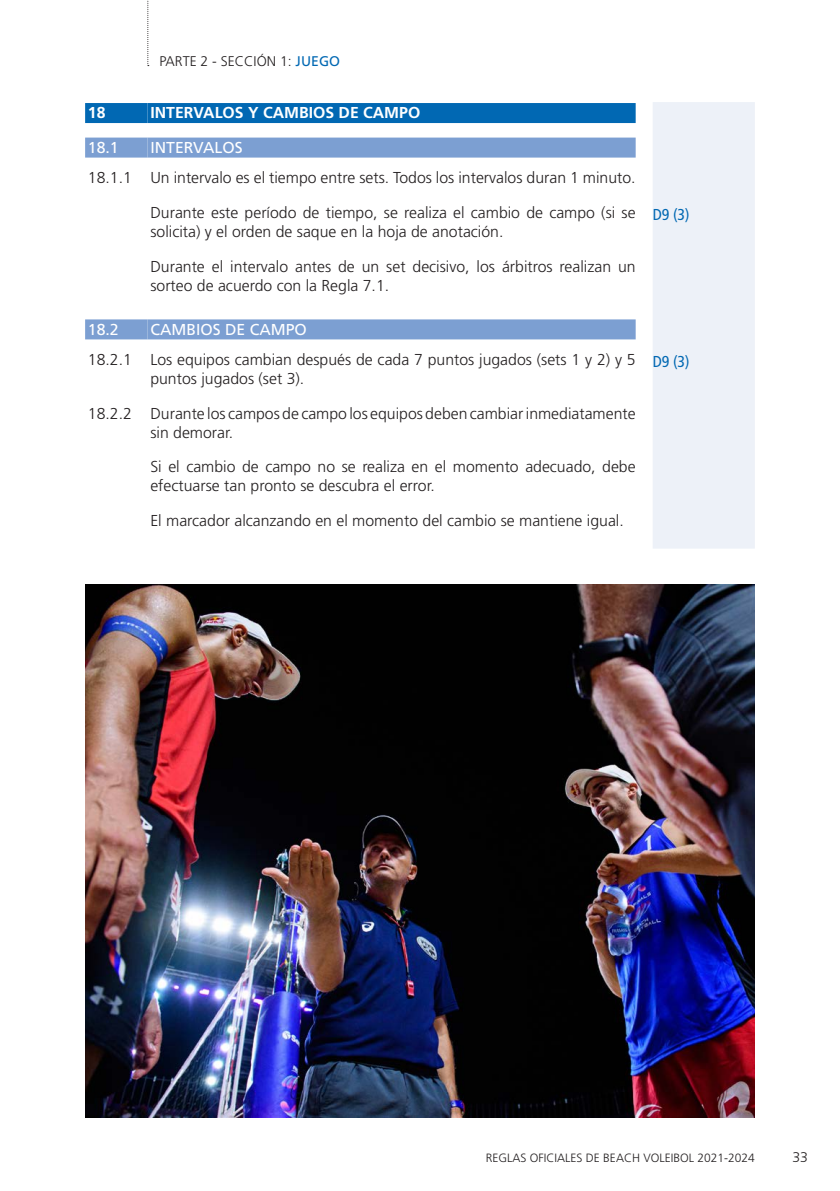
<style>
.page{position:relative;width:840px;height:1191px;background:#fff}
.page>*{position:absolute;margin:0;border:0;box-sizing:border-box;transform-origin:0 0}
.t1{font:300 15.8px/19px "Frutiger LT Std";color:#231f20}
.t2{font:15.8px "Frutiger LT Std";color:#fff}
.t3{font:700 15.8px "Frutiger";color:#fff}
.t4{font:condensed 15.8px "Frutiger";color:#0168b3}
.t5{font:300 14px "Frutiger LT Std";color:#231f20}
.t6{font:300 12px "Frutiger LT Std";color:#231f20}
.s1{font-weight:400;color:#0168b3}
</style>
<div class="page">
<svg style="left:147px;top:0;width:2px;height:66px"></svg>
<div style="left:653px;top:102px;width:101px;height:446px;background:#edf1f8"></div>
<div style="left:85px;top:103px;width:62px;height:20px;background:#0168b3"></div>
<div style="left:147px;top:103px;width:488px;height:20px;background:#0168b3"></div>
<div style="left:85px;top:138px;width:62px;height:20px;background:#7c9fd2"></div>
<div style="left:147px;top:138px;width:488px;height:20px;background:#7c9fd2"></div>
<div style="left:85px;top:319px;width:62px;height:20px;background:#7c9fd2"></div>
<div style="left:147px;top:319px;width:488px;height:20px;background:#7c9fd2"></div>
<img style="left:85px;top:585px;width:669px;height:532px">
<p class="t5" style="left:159px;top:53px;width:182px">PARTE 2 - SECCIÓN 1: <span class="s1">JUEGO</span></p>
<p class="t3" style="left:88px;top:104px;width:19px">18</p>
<p class="t3" style="left:150px;top:104px;width:271px">INTERVALOS Y CAMBIOS DE CAMPO</p>
<p class="t2" style="left:88px;top:138px;width:32px">18.1</p>
<p class="t2" style="left:150px;top:138px;width:94px">INTERVALOS</p>
<p class="t1" style="left:88px;top:161px;width:549px;line-height:34.6px;text-align:right">18.1.1 Un intervalo es el tiempo entre sets. Todos los intervalos duran 1 minuto.<br>Durante este período de tiempo, se realiza el cambio de campo (si se</p>
<p class="t1" style="left:150px;top:222px;width:354px">solicita) y el orden de saque en la hoja de anotación.</p>
<p class="t1" style="left:150px;top:257px;width:486px">Durante el intervalo antes de un set decisivo, los árbitros realizan un sorteo de acuerdo con la Regla 7.1.</p>
<p class="t4" style="left:652px;top:205px;width:38px">D9 (3)</p>
<p class="t2" style="left:88px;top:320px;width:32px">18.2</p>
<p class="t2" style="left:150px;top:320px;width:158px">CAMBIOS DE CAMPO</p>
<p class="t1" style="left:150px;top:350px;width:486px;text-indent:-62px">18.2.1 Los equipos cambian después de cada 7 puntos jugados (sets 1 y 2) y 5 puntos jugados (set 3).</p>
<p class="t4" style="left:652px;top:352px;width:38px">D9 (3)</p>
<p class="t1" style="left:150px;top:404px;width:486px;text-indent:-62px">18.2.2 Durante los campos de campo los equipos deben cambiar inmediatamente sin demorar.</p>
<p class="t1" style="left:150px;top:458px;width:486px">Si el cambio de campo no se realiza en el momento adecuado, debe efectuarse tan pronto se descubra el error.</p>
<p class="t1" style="left:150px;top:511px;width:474px">El marcador alcanzando en el momento del cambio se mantiene igual.</p>
<p class="t6" style="left:485px;top:1151px;width:270px">REGLAS OFICIALES DE BEACH VOLEIBOL 2021-2024</p>
<p class="t5" style="left:792px;top:1149px;width:17px">33</p>
</div>
